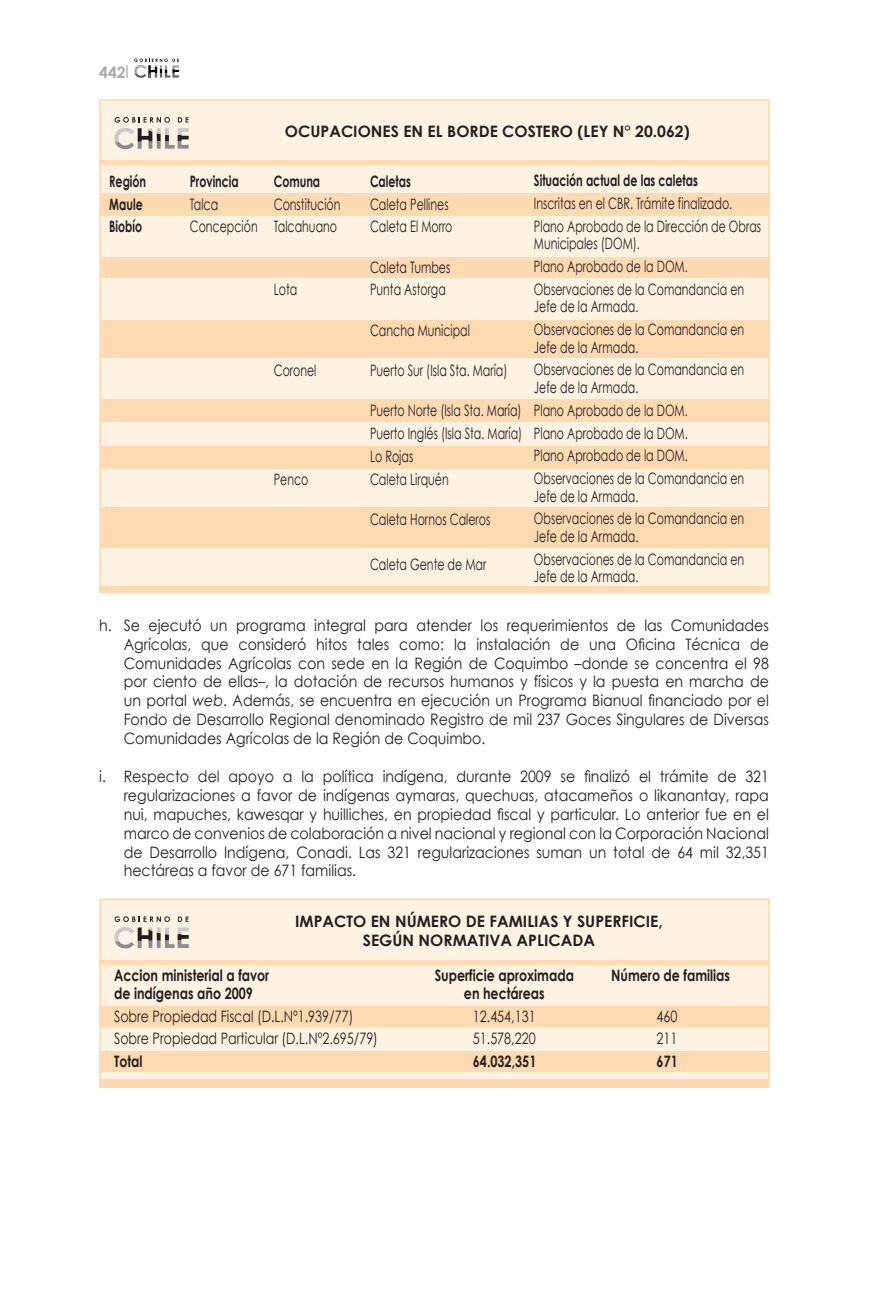
<style>
.page{position:relative;width:893px;height:1290px;background:#fff}
.page>*{position:absolute;margin:0;border:0;box-sizing:border-box;transform-origin:0 0}
.t1{font:15.75px/18.9px "Century Gothic";color:#231f20;text-align:justify;scale:.9 1}
.t2{font:15.75px/22.8px "Century Gothic";color:#231f20;scale:.7 1}
.t3{font:700 15.75px "Century Gothic";color:#231f20;scale:.8 1}
.t4{font:15.75px "Century Gothic";color:#231f20;scale:.8 1}
.t5{font:700 15.75px/18.9px "Century Gothic";color:#231f20;text-align:center}
.t6{font:700 15.75px "Century Gothic";color:#231f20;scale:.7 1}
.t7{font:700 15.75px "Century Gothic";color:#a8a9ad}
.s1{font-style:italic}
</style>
<div class="page">
<svg style="left:134px;top:59px;width:45px;height:19px"></svg>
<svg style="left:126px;top:65px;width:2px;height:13px"></svg>
<div style="left:100px;top:100px;width:669px;height:492px;background:#fef2e3"></div>
<div style="left:100px;top:446px;width:670px;height:23px;background:#fedab3"></div>
<div style="left:99px;top:160px;width:668px;height:5px;background:#fedab3"></div>
<svg style="left:114px;top:117px;width:75px;height:32px"></svg>
<div style="left:99px;top:586px;width:670px;height:6px;background:#fedab3"></div>
<div style="left:100px;top:193px;width:669px;height:22px;background:#fedab3"></div>
<div style="left:100px;top:257px;width:670px;height:20px;background:#fedab3"></div>
<div style="left:100px;top:320px;width:669px;height:38px;background:#fedab3"></div>
<div style="left:100px;top:399px;width:670px;height:23px;background:#fedab3"></div>
<div style="left:100px;top:507px;width:670px;height:41px;background:#fedab3"></div>
<div style="left:100px;top:899px;width:669px;height:183px;background:#fef2e3"></div>
<div style="left:99px;top:898px;width:671px;height:185px;border:2px solid #fedab3"></div>
<div style="left:99px;top:959px;width:668px;height:5px;background:#fedab3"></div>
<svg style="left:114px;top:916px;width:75px;height:32px"></svg>
<div style="left:99px;top:1079px;width:670px;height:8px;background:#fedab3"></div>
<div style="left:99px;top:1007px;width:670px;height:20px;background:#fedab3"></div>
<div style="left:99px;top:1052px;width:670px;height:20px;background:#fedab3"></div>
<p class="t7" style="left:99px;top:62px;width:28px">442</p>
<p class="t5" style="left:285px;top:121px;width:406px">OCUPACIONES EN EL BORDE COSTERO (LEY N° 20.062)</p>
<p class="t6" style="left:534px;top:171px;width:236px">Situación actual de las caletas</p>
<p class="t2" style="left:534px;top:192px;width:326px">Inscritas en el CBR. Trámite finalizado.<br>Plano Aprobado de la Dirección de Obras</p>
<p class="t2" style="left:534px;top:232px;width:302px">Municipales (DOM).<br>Plano Aprobado de la DOM.<br>Observaciones de la Comandancia en</p>
<p class="t2" style="left:534px;top:295px;width:302px">Jefe de la Armada.<br>Observaciones de la Comandancia en</p>
<p class="t2" style="left:534px;top:335px;width:302px">Jefe de la Armada.<br>Observaciones de la Comandancia en</p>
<p class="t2" style="left:534px;top:376px;width:302px">Jefe de la Armada.<br>Plano Aprobado de la DOM.<br>Plano Aprobado de la DOM.<br>Plano Aprobado de la DOM.<br>Observaciones de la Comandancia en</p>
<p class="t2" style="left:534px;top:484px;width:302px">Jefe de la Armada.<br>Observaciones de la Comandancia en</p>
<p class="t2" style="left:534px;top:524px;width:302px">Jefe de la Armada.<br>Observaciones de la Comandancia en</p>
<p class="t2" style="left:534px;top:565px;width:151px">Jefe de la Armada.</p>
<p class="t1" style="left:124px;top:615px;width:718px;text-indent:-24px">h. Se ejecutó un programa integral para atender los requerimientos de las Comunidades Agrícolas, que consideró hitos tales como: la instalación de una Oficina Técnica de Comunidades Agrícolas con sede en la Región de Coquimbo –donde se concentra el 98 por ciento de ellas–, la dotación de recursos humanos y físicos y la puesta en marcha de un portal <span class="s1">web</span>. Además, se encuentra en ejecución un Programa Bianual financiado por el Fondo de Desarrollo Regional denominado Registro de mil 237 Goces Singulares de Diversas Comunidades Agrícolas de la Región de Coquimbo.</p>
<p class="t1" style="left:124px;top:766px;width:718px;text-indent:-24px">i. Respecto del apoyo a la política indígena, durante 2009 se finalizó el trámite de 321 regularizaciones a favor de indígenas aymaras, quechuas, atacameños o likanantay, rapa nui, mapuches, kawesqar y huilliches, en propiedad fiscal y particular. Lo anterior fue en el marco de convenios de colaboración a nivel nacional y regional con la Corporación Nacional de Desarrollo Indígena, Conadi. Las 321 regularizaciones suman un total de 64 mil 32,351 hectáreas a favor de 671 familias.</p>
<p class="t5" style="left:295px;top:911px;width:369px">IMPACTO EN NÚMERO DE FAMILIAS Y SUPERFICIE,<br>SEGÚN NORMATIVA APLICADA</p>
<p class="t3" style="left:114px;top:966px;width:196px">Accion ministerial a favor</p>
<p class="t3" style="left:435px;top:966px;width:176px">Superficie aproximada</p>
<p class="t3" style="left:611px;top:966px;width:150px">Número de familias</p>
<p class="t3" style="left:114px;top:983px;width:175px">de indígenas año 2009</p>
<p class="t3" style="left:464px;top:983px;width:103px">en hectáreas</p>
<p class="t4" style="left:114px;top:1006px;width:301px">Sobre Propiedad Fiscal (D.L.Nº1.939/77)</p>
<p class="t4" style="left:473px;top:1006px;width:80px">12.454,131</p>
<p class="t4" style="left:657px;top:1006px;width:28px">460</p>
<p class="t4" style="left:114px;top:1029px;width:331px">Sobre Propiedad Particular (D.L.Nº2.695/79)</p>
<p class="t4" style="left:473px;top:1029px;width:80px">51.578,220</p>
<p class="t4" style="left:657px;top:1029px;width:28px">211</p>
<p class="t3" style="left:114px;top:1051px;width:37px">Total</p>
<p class="t3" style="left:473px;top:1051px;width:81px">64.032,351</p>
<p class="t3" style="left:657px;top:1051px;width:28px">671</p>
<p class="t6" style="left:109px;top:171px;width:54px">Región</p>
<p class="t6" style="left:190px;top:171px;width:72px">Provincia</p>
<p class="t6" style="left:274px;top:171px;width:68px">Comuna</p>
<p class="t6" style="left:370px;top:171px;width:60px">Caletas</p>
<p class="t6" style="left:109px;top:194px;width:49px">Maule</p>
<p class="t2" style="left:190px;top:192px;width:42px">Talca</p>
<p class="t2" style="left:274px;top:192px;width:97px">Constitución</p>
<p class="t2" style="left:370px;top:192px;width:114px">Caleta Pellines</p>
<p class="t6" style="left:109px;top:217px;width:49px">Biobío</p>
<p class="t2" style="left:190px;top:215px;width:212px">Concepción Talcahuano</p>
<p class="t2" style="left:370px;top:215px;width:119px">Caleta El Morro</p>
<p class="t2" style="left:370px;top:255px;width:116px">Caleta Tumbes</p>
<p class="t2" style="left:274px;top:278px;width:35px">Lota</p>
<p class="t2" style="left:370px;top:278px;width:110px">Punta Astorga</p>
<p class="t2" style="left:370px;top:318px;width:144px">Cancha Municipal</p>
<p class="t2" style="left:274px;top:359px;width:63px">Coronel</p>
<p class="t2" style="left:370px;top:359px;width:198px">Puerto Sur (Isla Sta. María)</p>
<p class="t2" style="left:370px;top:399px;width:219px;text-align:justify">Puerto Norte (Isla Sta. María)<br>Puerto Inglés (Isla Sta. María)<br>Lo Rojas</p>
<p class="t2" style="left:274px;top:467px;width:51px">Penco</p>
<p class="t2" style="left:370px;top:467px;width:114px">Caleta Lirquén</p>
<p class="t2" style="left:370px;top:507px;width:174px">Caleta Hornos Caleros</p>
<p class="t2" style="left:370px;top:553px;width:168px">Caleta Gente de Mar</p>
</div>
